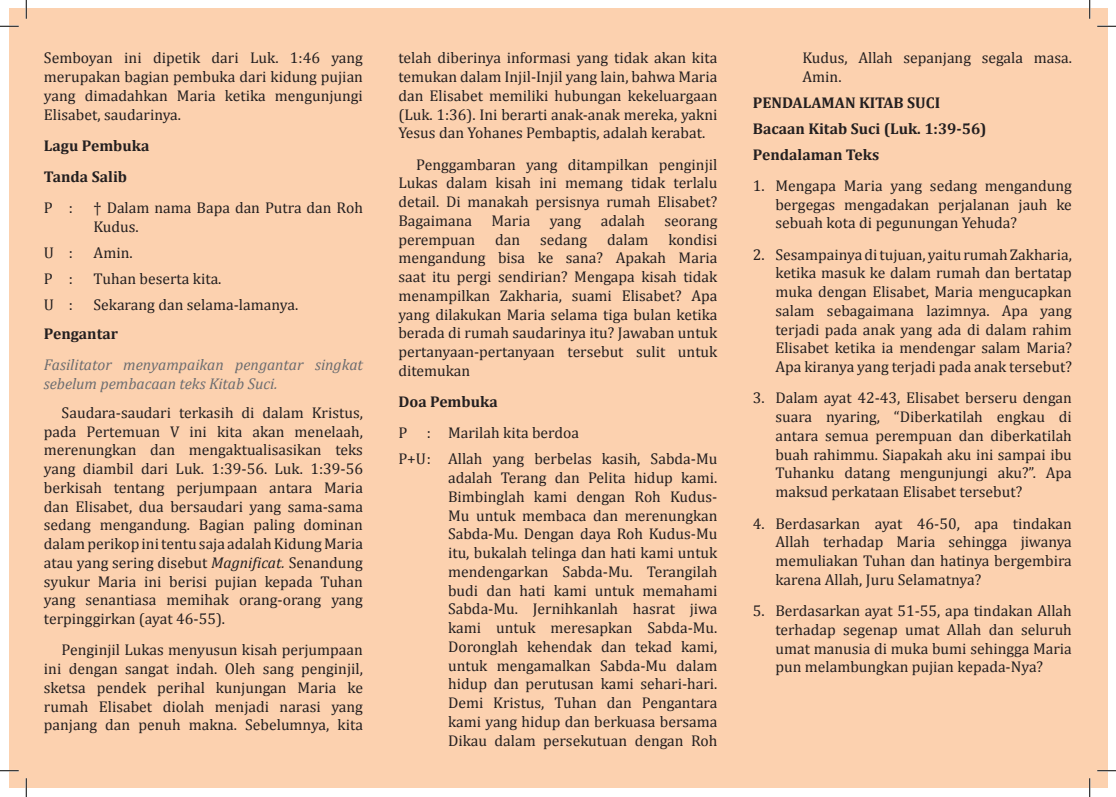
<style>
.page{position:relative;width:1116px;height:797px;background:#fff}
.page>*{position:absolute;margin:0;border:0;box-sizing:border-box;transform-origin:0 0}
.t1{font:15.62px/18.8px "Cambria";color:#231f20;text-align:justify}
.t2{font:700 15.62px/25.9px "Cambria";color:#231f20}
.t3{font:italic 15.62px/18.8px "Cambria";color:#6c6d70}
.s1{font-style:italic}
</style>
<div class="page">
<div style="left:9px;top:9px;width:1098px;height:779px;background:#fcd1af"></div>
<svg style="left:0;top:25px;width:19px;height:2px"></svg>
<svg style="left:1097px;top:25px;width:18px;height:2px"></svg>
<svg style="left:0;top:770px;width:19px;height:1px"></svg>
<svg style="left:1097px;top:770px;width:18px;height:1px"></svg>
<svg style="left:25px;top:0;width:2px;height:19px"></svg>
<svg style="left:25px;top:778px;width:2px;height:19px"></svg>
<svg style="left:1088px;top:0;width:2px;height:19px"></svg>
<svg style="left:1089px;top:778px;width:1px;height:19px"></svg>
<p class="t1" style="left:44px;top:48px;width:320px">Semboyan ini dipetik dari Luk. 1:46 yang merupakan bagian pembuka dari kidung pujian yang dimadahkan Maria ketika mengunjungi Elisabet, saudarinya.</p>
<p class="t2" style="left:44px;top:129px;width:107px;line-height:31.2px">Lagu Pembuka<br>Tanda Salib</p>
<p class="t1" style="left:44px;top:198px;width:30px">P :</p>
<p class="t1" style="left:94px;top:198px;width:271px">† Dalam nama Bapa dan Putra dan Roh<br>Kudus.</p>
<p class="t1" style="left:44px;top:243px;width:30px">U :</p>
<p class="t1" style="left:94px;top:243px;width:41px">Amin.</p>
<p class="t1" style="left:44px;top:269px;width:30px">P :</p>
<p class="t1" style="left:94px;top:269px;width:129px">Tuhan beserta kita.</p>
<p class="t1" style="left:44px;top:295px;width:30px">U :</p>
<p class="t1" style="left:94px;top:295px;width:206px">Sekarang dan selama-lamanya.</p>
<p class="t2" style="left:44px;top:320px;width:75px">Pengantar</p>
<p class="t3" style="left:44px;top:355px;width:320px">Fasilitator menyampaikan pengantar singkat sebelum pembacaan teks Kitab Suci.</p>
<p class="t1" style="left:44px;top:403px;width:320px;text-indent:18px">Saudara-saudari terkasih di dalam Kristus, pada Pertemuan V ini kita akan menelaah, merenungkan dan mengaktualisasikan teks yang diambil dari Luk. 1:39-56. Luk. 1:39-56 berkisah tentang perjumpaan antara Maria dan Elisabet, dua bersaudari yang sama-sama sedang mengandung. Bagian paling dominan dalam perikop ini tentu saja adalah Kidung Maria atau yang sering disebut <span class="s1">Magnificat.</span> Senandung syukur Maria ini berisi pujian kepada Tuhan yang senantiasa memihak orang-orang yang terpinggirkan (ayat 46-55).</p>
<p class="t1" style="left:44px;top:640px;width:320px;text-indent:18px">Penginjil Lukas menyusun kisah perjumpaan ini dengan sangat indah. Oleh sang penginjil, sketsa pendek perihal kunjungan Maria ke rumah Elisabet diolah menjadi narasi yang panjang dan penuh makna. Sebelumnya, kita</p>
<p class="t1" style="left:398px;top:48px;width:320px">telah diberinya informasi yang tidak akan kita temukan dalam Injil-Injil yang lain, bahwa Maria dan Elisabet memiliki hubungan kekeluargaan (Luk. 1:36). Ini berarti anak-anak mereka, yakni Yesus dan Yohanes Pembaptis, adalah kerabat.</p>
<p class="t1" style="left:398px;top:155px;width:320px;text-indent:18px">Penggambaran yang ditampilkan penginjil Lukas dalam kisah ini memang tidak terlalu detail. Di manakah persisnya rumah Elisabet?<br>Bagaimana Maria yang adalah seorang perempuan</p>
<p class="t1" style="left:398px;top:230px;width:320px;text-indent:270px">kondisi mengandung bisa ke sana? Apakah Maria saat itu pergi sendirian? Mengapa kisah tidak menampilkan Zakharia, suami Elisabet? Apa yang dilakukan Maria selama tiga bulan ketika berada di rumah saudarinya itu? Jawaban untuk pertanyaan-pertanyaan tersebut sulit untuk ditemukan</p>
<p class="t2" style="left:398px;top:388px;width:101px">Doa Pembuka</p>
<p class="t1" style="left:398px;top:420px;width:320px;line-height:25.9px">P : Marilah kita berdoa<br>P+U: Allah yang berbelas kasih, Sabda-Mu</p>
<p class="t1" style="left:448px;top:468px;width:271px">adalah Terang dan Pelita hidup kami.<br>Bimbinglah kami dengan Roh Kudus-Mu untuk membaca dan merenungkan Sabda-Mu. Dengan daya Roh Kudus-Mu itu, bukalah telinga dan hati kami untuk mendengarkan Sabda-Mu. Terangilah budi dan hati kami untuk memahami Sabda-Mu. Jernihkanlah hasrat jiwa kami untuk meresapkan Sabda-Mu.<br>Doronglah kehendak dan tekad kami, untuk mengamalkan Sabda-Mu dalam hidup dan perutusan kami sehari-hari.<br>Demi Kristus, Tuhan dan Pengantara kami yang hidup dan berkuasa bersama Dikau dalam persekutuan dengan Roh</p>
<p class="t1" style="left:495px;top:230px;width:27px">dan</p>
<p class="t1" style="left:540px;top:230px;width:49px">sedang</p>
<p class="t1" style="left:607px;top:230px;width:43px">dalam</p>
<p class="t1" style="left:802px;top:48px;width:271px">Kudus, Allah sepanjang segala masa.<br>Amin.</p>
<p class="t2" style="left:753px;top:89px;width:235px">PENDALAMAN KITAB SUCI<br>Bacaan Kitab Suci (Luk. 1:39-56)<br>Pendalaman Teks</p>
<p class="t1" style="left:775px;top:176px;width:298px;text-indent:-22px">1. Mengapa Maria yang sedang mengandung bergegas mengadakan perjalanan jauh ke sebuah kota di pegunungan Yehuda?</p>
<p class="t1" style="left:775px;top:245px;width:298px;text-indent:-22px">2. Sesampainya di tujuan, yaitu rumah Zakharia, ketika masuk ke dalam rumah dan bertatap muka dengan Elisabet, Maria mengucapkan salam sebagaimana lazimnya. Apa yang terjadi pada anak yang ada di dalam rahim Elisabet ketika ia mendengar salam Maria?<br>Apa kiranya yang terjadi pada anak tersebut?</p>
<p class="t1" style="left:775px;top:388px;width:298px;text-indent:-22px">3. Dalam ayat 42-43, Elisabet berseru dengan suara nyaring, “Diberkatilah engkau di antara semua perempuan dan diberkatilah buah rahimmu. Siapakah aku ini sampai ibu Tuhanku datang mengunjungi aku?”. Apa maksud perkataan Elisabet tersebut?</p>
<p class="t1" style="left:775px;top:513px;width:298px;text-indent:-22px">4. Berdasarkan ayat 46-50, apa tindakan Allah terhadap Maria sehingga jiwanya memuliakan Tuhan dan hatinya bergembira karena Allah, Juru Selamatnya?</p>
<p class="t1" style="left:775px;top:601px;width:298px;text-indent:-22px">5. Berdasarkan ayat 51-55, apa tindakan Allah terhadap segenap umat Allah dan seluruh umat manusia di muka bumi sehingga Maria pun melambungkan pujian kepada-Nya?</p>
</div>
